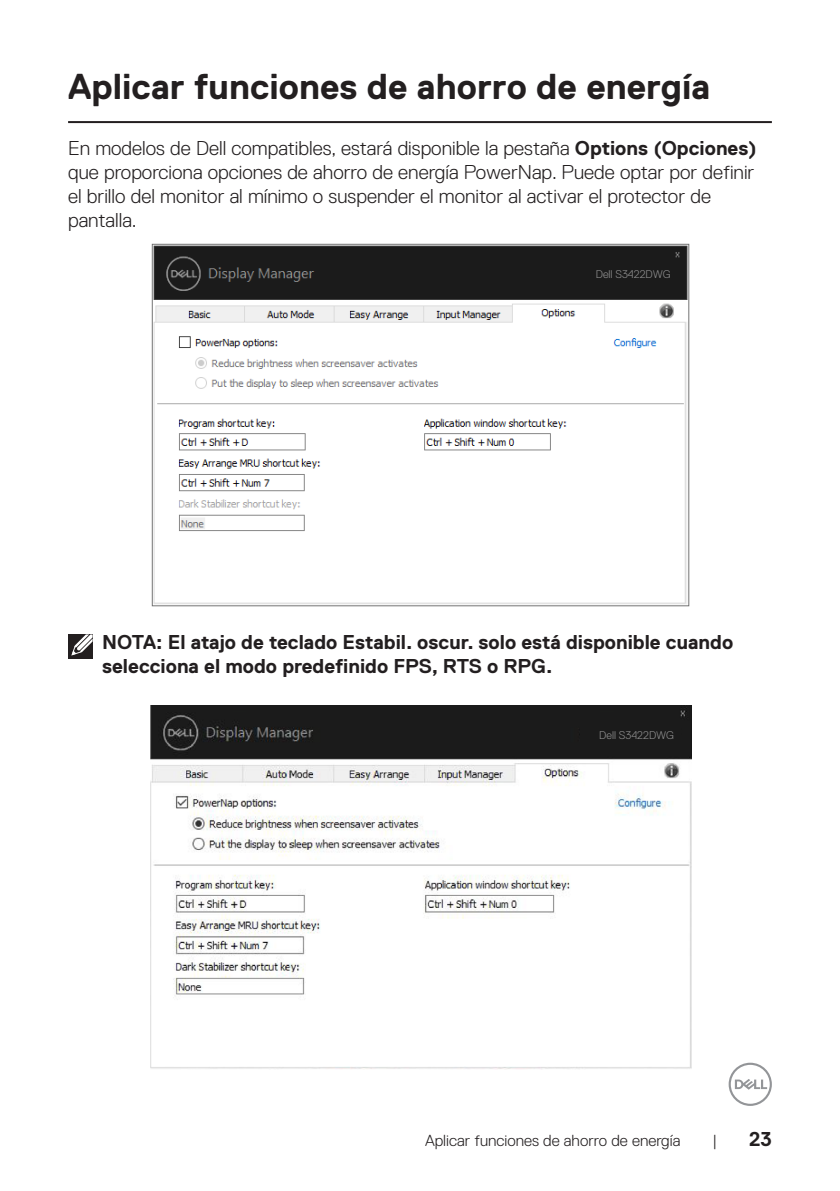
<style>
.page{position:relative;width:840px;height:1191px;background:#fff}
.page>*{position:absolute;margin:0;border:0;box-sizing:border-box;transform-origin:0 0}
.Head_1{font:700 36px "Dell Replica";color:#231f20}
.Paragraph{font:300 20px/24px "Dell Replica";color:#231f20}
.Note{font:700 20px/24px "Dell Replica";color:#231f20}
.t1{font:300 16px "Dell Replica";color:#231f20}
.t2{font:300 11.2px "Dell Replica";color:#939393}
.s1{font-weight:700}
</style>
<div class="page">
<svg style="left:728px;top:1062px;width:43px;height:44px"></svg>
<hr style="left:68px;top:121px;width:703px;height:2px;background:#231f20">
<img style="left:151px;top:243px;width:539px;height:364px">
<img style="left:150px;top:705px;width:541px;height:364px">
<div style="left:580px;top:719px;width:100px;height:29px;background:#1b1b1b"></div>
<div style="left:68px;top:634px;width:24px;height:25px;background:#231f20"></div>
<svg style="left:71px;top:634px;width:22px;height:22px"></svg>
<p class="Head_1" style="left:68px;top:66px;width:643px">Aplicar funciones de ahorro de energía</p>
<p class="Paragraph" style="left:68px;top:136px;width:689px">En modelos de Dell compatibles, estará disponible la pestaña <span class="s1">Options (Opciones) </span>que proporciona opciones de ahorro de energía PowerNap. Puede optar por definir el brillo del monitor al mínimo o suspender el monitor al activar el protector de pantalla.</p>
<p class="t2" style="left:595px;top:268px;width:76px">Dell S3422DWG</p>
<p class="Note" style="left:102px;top:630px;width:632px">NOTA: El atajo de teclado Estabil. oscur. solo está disponible cuando selecciona el modo predefinido FPS, RTS o RPG.</p>
<p class="t2" style="left:599px;top:728px;width:76px">Dell S3422DWG</p>
<p class="t1" style="left:425px;top:1131px;width:257px">Aplicar funciones de ahorro de energía</p>
<p class="t1" style="left:712px;top:1131px;width:6px">|</p>
<p class="Note" style="left:748px;top:1126px;width:24px">23</p>
</div>
